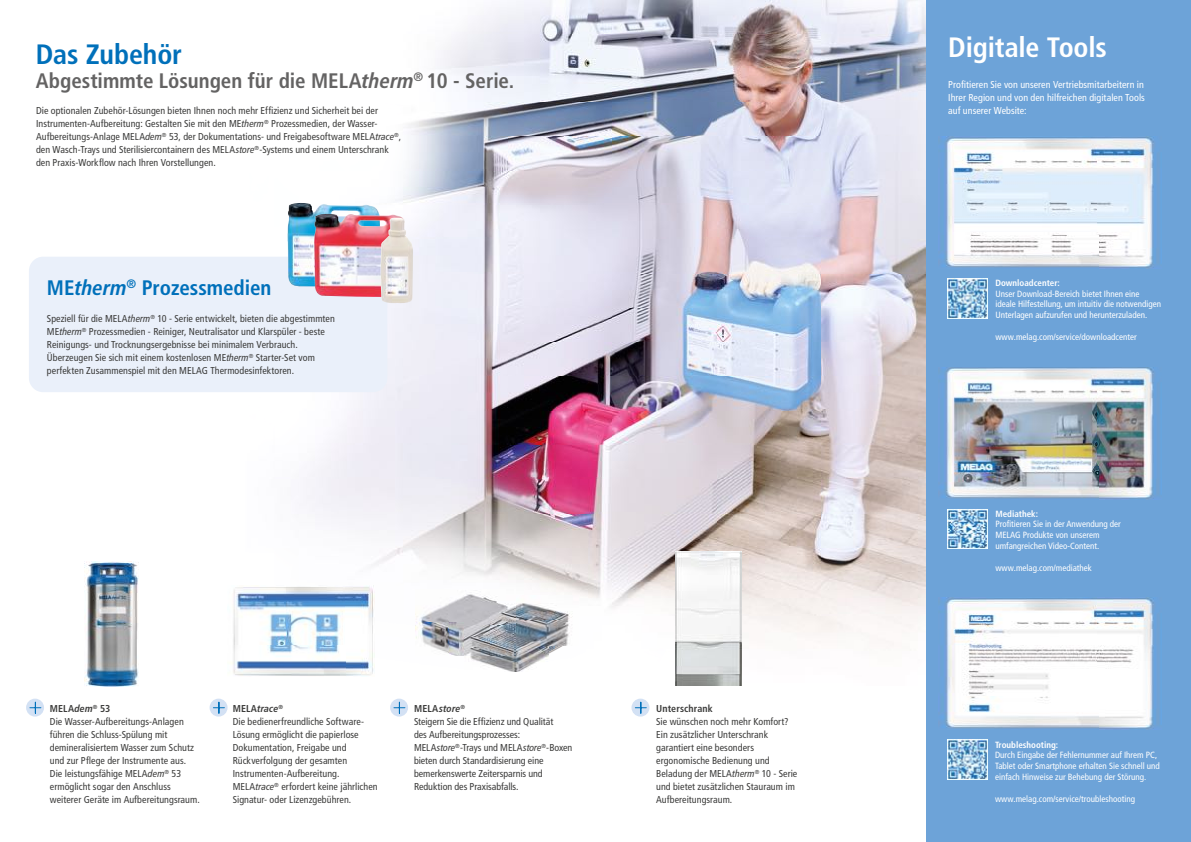
<style>
.page{position:relative;width:1191px;height:842px;background:#fff}
.page>*{position:absolute;margin:0;border:0;box-sizing:border-box;transform-origin:0 0}
.t1{font:700 condensed 28px "Frutiger LT Pro";letter-spacing:-.01em;color:#fff}
.t2{font:700 condensed 28px "Frutiger LT Pro";letter-spacing:-.005em;color:#0070ba}
.t3{font:700 condensed 21px "Frutiger LT Pro";letter-spacing:-.005em;color:#646363}
.t4{font:700 condensed 21px "Frutiger LT Pro";letter-spacing:-.005em;color:#0070ba}
.t5{font:condensed 10px/13px "Frutiger LT Pro";letter-spacing:.005em;color:#3c3c3b}
.t6{font:condensed 10px/13px "Frutiger LT Pro";letter-spacing:.005em;color:#fff;text-align:justify}
.t7{font:700 condensed 10px "Frutiger LT Pro";letter-spacing:.01em;color:#3c3c3b}
.t8{font:condensed 9px/10.8px "Frutiger LT Pro";color:#fff}
.t9{font:700 condensed 9px "Frutiger LT Pro";color:#fff}
.s1{font-style:italic}
.s2{font-weight:700}
.s3{font-weight:700;font-style:italic}
</style>
<div class="page">
<img style="left:306px;top:0;width:620px;height:582px">
<img style="left:373px;top:582px;width:302px;height:33px">
<img style="left:741px;top:582px;width:185px;height:103px">
<img style="left:84px;top:561px;width:54px;height:125px">
<div style="left:26px;top:699px;width:18px;height:18px;background:#d3e1f4;border-radius:50%"></div>
<svg style="left:30px;top:702px;width:11px;height:11px"></svg>
<div style="left:390px;top:699px;width:18px;height:18px;background:#d3e1f4;border-radius:50%"></div>
<svg style="left:394px;top:702px;width:11px;height:11px"></svg>
<img style="left:232px;top:586px;width:142px;height:90px">
<div style="left:210px;top:699px;width:17px;height:18px;background:#d3e1f4;border-radius:50%"></div>
<svg style="left:213px;top:702px;width:11px;height:11px"></svg>
<img style="left:416px;top:590px;width:66px;height:33px">
<img style="left:482px;top:590px;width:34px;height:5px">
<img style="left:416px;top:623px;width:48px;height:32px">
<img style="left:516px;top:595px;width:62px;height:51px">
<img style="left:464px;top:646px;width:99px;height:26px">
<img style="left:464px;top:595px;width:52px;height:60px">
<div style="left:29px;top:257px;width:358px;height:135px;background:#eaf0fa;border-radius:14px"></div>
<img style="left:287px;top:203px;width:93px;height:84px">
<img style="left:314px;top:213px;width:89px;height:84px">
<img style="left:380px;top:218px;width:33px;height:86px">
<div style="left:631px;top:699px;width:18px;height:18px;background:#d3e1f4;border-radius:50%"></div>
<svg style="left:635px;top:702px;width:11px;height:11px"></svg>
<img style="left:675px;top:551px;width:66px;height:135px">
<div style="left:926px;top:0;width:265px;height:842px;background:#6da3d8"></div>
<img style="left:947px;top:278px;width:40px;height:40px">
<img style="left:942px;top:137px;width:212px;height:132px">
<img style="left:942px;top:597px;width:212px;height:132px">
<img style="left:947px;top:740px;width:40px;height:39px">
<img style="left:947px;top:509px;width:40px;height:40px">
<img style="left:942px;top:367px;width:212px;height:132px">
<h1 class="t2" style="left:36px;top:38px;width:148px">Das Zubehör</h1>
<h2 class="t3" style="left:36px;top:68px;width:480px">Abgestimmte Lösungen für die MELA<span class="s1">therm</span><sup>®</sup> 10 - Serie.</h2>
<p class="t5" style="left:36px;top:104px;width:367px">Die optionalen Zubehör-Lösungen bieten Ihnen noch mehr Effizienz und Sicherheit bei der Instrumenten-Aufbereitung: Gestalten Sie mit den ME<span class="s1">therm</span><sup>®</sup> Prozessmedien, der Wasser-Aufbereitungs-Anlage MELA<span class="s1">dem</span><sup>®</sup> 53, der Dokumentations- und Freigabesoftware MELA<span class="s1">trace</span><sup>®</sup>, den Wasch-Trays und Sterilisiercontainern des MELA<span class="s1">store</span><sup>®</sup>-Systems und einem Unterschrank den Praxis-Workflow nach Ihren Vorstellungen.</p>
<h2 class="t4" style="left:47px;top:275px;width:226px">ME<span class="s1">therm</span><sup>®</sup> Prozessmedien</h2>
<p class="t5" style="left:47px;top:312px;width:289px">Speziell für die MELA<span class="s1">therm</span><sup>®</sup> 10 - Serie entwickelt, bieten die abgestimmten ME<span class="s1">therm</span><sup>®</sup> Prozessmedien - Reiniger, Neutralisator und Klarspüler - beste Reinigungs- und Trocknungsergebnisse bei minimalem Verbrauch.<br>Überzeugen Sie sich mit einem kostenlosen ME<span class="s1">therm</span><sup>®</sup> Starter-Set vom perfekten Zusammenspiel mit den MELAG Thermodesinfektoren.</p>
<p class="t5" style="left:50px;top:702px;width:151px"><span class="s2">MELA</span><span class="s3">dem</span><sup>®</sup> <span class="s2">53<br></span>Die Wasser-Aufbereitungs-Anlagen führen die Schluss-Spülung mit demineralisiertem Wasser zum Schutz und zur Pflege der Instrumente aus.<br>Die leistungsfähige MELA<span class="s1">dem</span><sup>®</sup> 53 ermöglicht sogar den Anschluss weiterer Geräte im Aufbereitungsraum.</p>
<p class="t5" style="left:233px;top:702px;width:146px"><span class="s2">MELA</span><span class="s3">trace</span><sup>®<br></sup>Die bedienerfreundliche Software-<br>Lösung ermöglicht die papierlose<br>Dokumentation, Freigabe und<br>Rückverfolgung der gesamten<br>Instrumenten-Aufbereitung.<br>MELA<span class="s1">trace</span><sup>®</sup> erfordert keine jährlichen<br>Signatur- oder Lizenzgebühren.</p>
<p class="t5" style="left:414px;top:702px;width:160px"><span class="s2">MELA</span><span class="s3">store</span><sup>®<br></sup>Steigern Sie die Effizienz und Qualität<br>des Aufbereitungsprozesses:<br>MELA<span class="s1">store</span><sup>®</sup>-Trays und MELA<span class="s1">store</span><sup>®</sup>-Boxen bieten durch Standardisierung eine bemerkenswerte Zeitersparnis und<br>Reduktion des Praxisabfalls.</p>
<p class="t7" style="left:656px;top:703px;width:58px">Unterschrank</p>
<p class="t5" style="left:656px;top:715px;width:143px">Sie wünschen noch mehr Komfort?<br>Ein zusätzlicher Unterschrank garantiert eine besonders ergonomische Bedienung und<br>Beladung der MELA<span class="s1">therm</span><sup>®</sup> 10 - Serie und bietet zusätzlichen Stauraum im<br>Aufbereitungsraum.</p>
<h1 class="t1" style="left:948px;top:31px;width:160px">Digitale Tools</h1>
<p class="t6" style="left:948px;top:78px;width:198px">Profitieren Sie von unseren Vertriebsmitarbeitern in Ihrer Region und von den hilfreichen digitalen Tools auf unserer Website:</p>
<p class="t9" style="left:995px;top:277px;width:66px">Downloadcenter:</p>
<p class="t8" style="left:995px;top:288px;width:167px">Unser Download-Bereich bietet Ihnen eine ideale Hilfestellung, um intuitiv die notwendigen<br>Unterlagen aufzurufen und herunterzuladen.</p>
<p class="t8" style="left:995px;top:331px;width:143px">www.melag.com/service/downloadcenter</p>
<p class="t9" style="left:995px;top:508px;width:44px">Mediathek:</p>
<p class="t8" style="left:995px;top:519px;width:127px">Profitieren Sie in der Anwendung der<br>MELAG Produkte von unserem umfangreichen Video-Content.</p>
<p class="t8" style="left:995px;top:562px;width:98px">www.melag.com/mediathek</p>
<p class="t9" style="left:995px;top:739px;width:65px">Troubleshooting:</p>
<p class="t8" style="left:995px;top:750px;width:166px">Durch Eingabe der Fehlernummer auf Ihrem PC,<br>Tablet oder Smartphone erhalten Sie schnell und einfach Hinweise zur Behebung der Störung.</p>
<p class="t8" style="left:995px;top:793px;width:142px">www.melag.com/service/troubleshooting</p>
</div>
